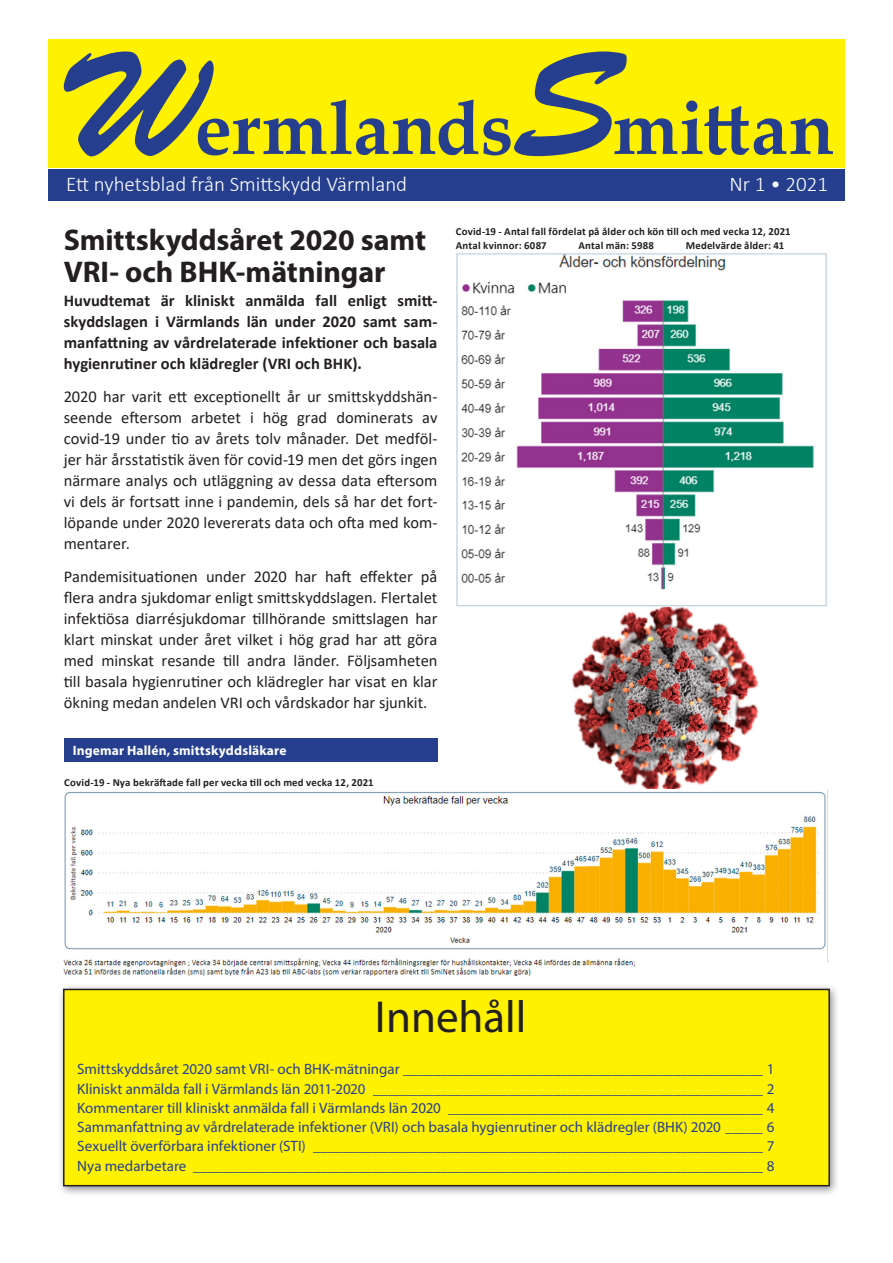
<style>
.page{position:relative;width:893px;height:1263px;background:#fff}
.page>*{position:absolute;margin:0;border:0;box-sizing:border-box;transform-origin:0 0}
.TOC_title{font:45px "Myriad Pro";color:#231f20}
.rubrik{font:700 30px/31.5px "Myriad Pro";letter-spacing:-.005em;color:#231f20}
.t1{font:300 21px "Calibri";color:#fff}
.brödtext{font:16.5px/21px "Calibri";color:#231f20;text-align:justify}
.brödtext-2{font:700 16.5px/21px "Calibri";color:#231f20;text-align:justify}
.t2{font:15px "Myriad Pro";color:#253f8e}
.fakta_-_rubrik{font:700 13.5px "Myriad Pro";letter-spacing:.01em;color:#fff}
.brödtext_med_radrubr{font:700 10.8px/14.2px "Calibri";letter-spacing:.015em;color:#231f20}
</style>
<div class="page">
<div style="left:48px;top:40px;width:797px;height:128px;background:#fff101"></div>
<div style="left:48px;top:169px;width:797px;height:32px;background:#253f8e"></div>
<div style="left:57px;top:983px;width:783px;height:214px;background:#231f20;opacity:.5"></div>
<div style="left:64px;top:989px;width:765px;height:197px;background:#fff101"></div>
<div style="left:63px;top:989px;width:767px;height:197px;border:2px solid #231f20"></div>
<img style="left:571px;top:606px;width:188px;height:183px">
<img style="left:63px;top:789px;width:766px;height:186px">
<img style="left:456px;top:253px;width:371px;height:353px">
<div style="left:64px;top:738px;width:373px;height:23px;background:#253f8e"></div>
<svg style="left:63px;top:51px;width:770px;height:106px"></svg>
<p class="t1" style="left:66px;top:171px;width:343px">Ett nyhetsblad från Smittskydd Värmland</p>
<p class="t1" style="left:730px;top:171px;width:100px">Nr 1 • 2021</p>
<p class="rubrik" style="left:64px;top:223px;width:364px">Smittskyddsåret 2020 samt<br>VRI- och BHK-mätningar</p>
<p class="brödtext-2" style="left:64px;top:290px;width:375px">Huvudtemat är kliniskt anmälda fall enligt smitt&shy;skyddslagen i Värmlands län under 2020 samt sam&shy;manfattning av vårdrelaterade infektioner och basala hygienrutiner och klädregler (VRI och BHK).</p>
<p class="brödtext" style="left:64px;top:385px;width:375px">2020 har varit ett exceptionellt år ur smittskyddshän&shy;seende eftersom arbetet i hög grad dominerats av covid-19 under tio av årets tolv månader. Det medföl&shy;jer här årsstatistik även för covid-19 men det görs ingen närmare analys och utläggning av dessa data eftersom vi dels är fortsatt inne i pandemin, dels så har det fort&shy;löpande under 2020 levererats data och ofta med kom&shy;mentarer.</p>
<p class="brödtext" style="left:64px;top:565px;width:375px">Pandemisituationen under 2020 har haft effekter på flera andra sjukdomar enligt smittskyddslagen. Flertalet infektiösa diarrésjukdomar tillhörande smittslagen har klart minskat under året vilket i hög grad har att göra med minskat resande till andra länder. Följsamheten till basala hygienrutiner och klädregler har visat en klar ökning medan andelen VRI och vårdskador har sjunkit.</p>
<p class="fakta_-_rubrik" style="left:73px;top:741px;width:215px">Ingemar Hallén, smittskyddsläkare</p>
<p class="brödtext_med_radrubr" style="left:64px;top:775px;width:311px">Covid-19 - Nya bekräftade fall per vecka till och med vecka 12, 2021</p>
<p class="brödtext_med_radrubr" style="left:456px;top:224px;width:336px">Covid-19 - Antal fall fördelat på ålder och kön till och med vecka 12, 2021<br>Antal kvinnor: 6087</p>
<p class="brödtext_med_radrubr" style="left:578px;top:238px;width:77px">Antal män: 5988</p>
<p class="brödtext_med_radrubr" style="left:686px;top:238px;width:100px">Medelvärde ålder: 41</p>
<p class="TOC_title" style="left:375px;top:989px;width:153px">Innehåll</p>
<p class="t2" style="left:77px;top:1060px;width:699px">Smittskyddsåret 2020 samt VRI- och BHK-mätningar ________________________________________________ 1</p>
<p class="t2" style="left:77px;top:1079px;width:699px">Kliniskt anmälda fall i Värmlands län 2011-2020 ____________________________________________________ 2</p>
<p class="t2" style="left:77px;top:1099px;width:699px">Kommentarer till kliniskt anmälda fall i Värmlands län 2020 __________________________________________ 4</p>
<p class="t2" style="left:77px;top:1118px;width:699px">Sammanfattning av vårdrelaterade infektioner (VRI) och basala hygienrutiner och klädregler (BHK) 2020 _____ 6</p>
<p class="t2" style="left:77px;top:1137px;width:699px">Sexuellt överförbara infektioner (STI) ____________________________________________________________ 7</p>
<p class="t2" style="left:77px;top:1156px;width:699px">Nya medarbetare ____________________________________________________________________________ 8</p>
</div>
